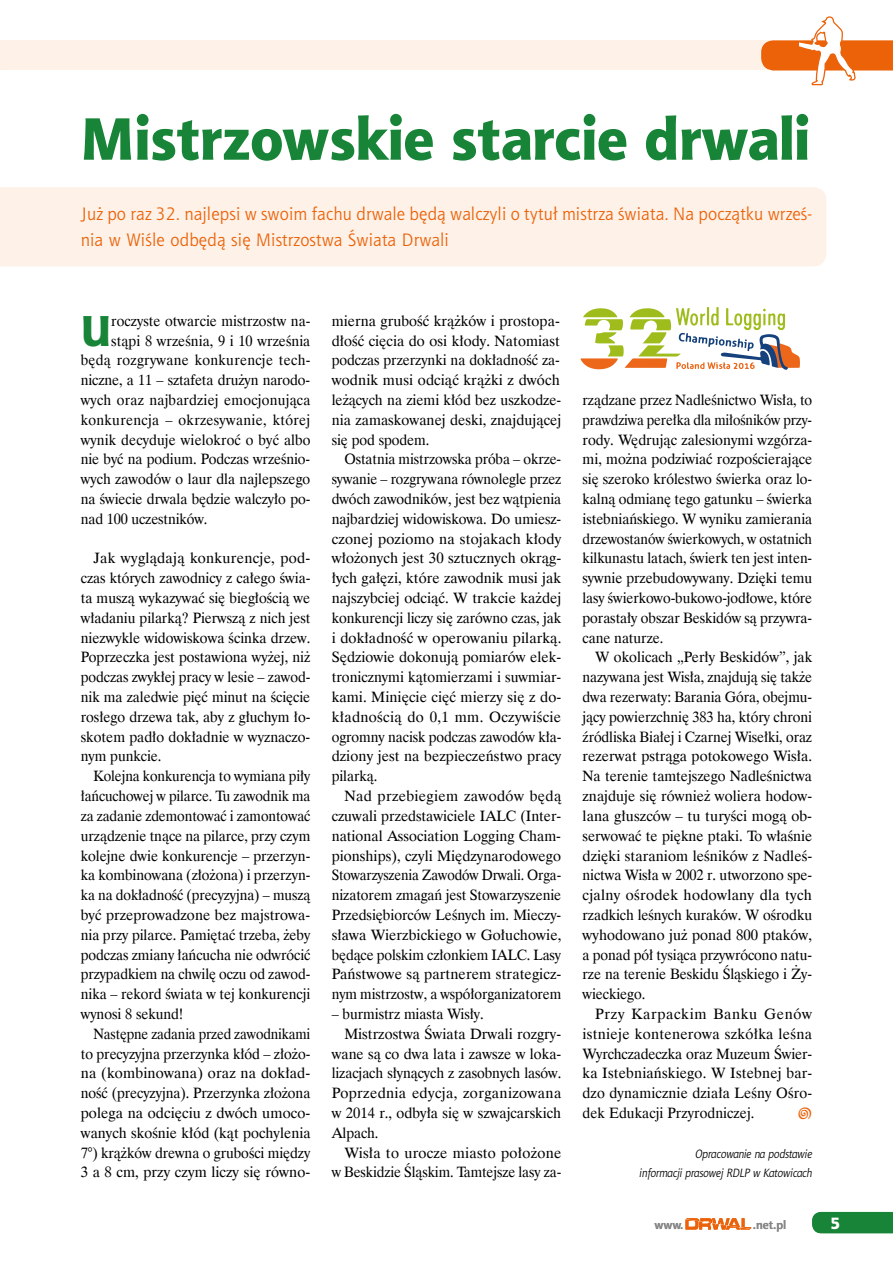
<style>
.page{position:relative;width:893px;height:1263px;background:#fff}
.page>*{position:absolute;margin:0;border:0;box-sizing:border-box;transform-origin:0 0}
.t1{font:60px "Aerton EFN Black";color:#178437;scale:.96 1}
.t2{font:43.5px "Aerton EFN Black";color:#178437;scale:.96 1}
.t3{font:18px/25.5px "Aerton EFN";letter-spacing:.01em;color:#eb6209}
.t4{font:16.5px "Aerton EFN Black";color:#fff}
.t5{font:15px/19.8px "Dutch 801 EU";color:#000;text-align:justify}
.t6{font:15px/19.8px "Dutch 801 EU";color:#000;text-align:justify;scale:.95 1}
.t7{font:15px/19.8px "Dutch 801 EU";color:#000;text-align:justify;scale:.96 1}
.t8{font:15px/19.8px "Dutch 801 EU";color:#000;text-align:justify;scale:.94 1}
.t9{font:15px/19.8px "Dutch 801 EU";color:#000;text-align:justify;scale:.93 1}
.t10{font:15px/19.8px "Dutch 801 EU";color:#000;text-align:justify;scale:.92 1}
.t11{font:15px "Dutch 801 EU";letter-spacing:.02em;color:#000;scale:.95 1}
.t12{font:15px "Dutch 801 EU";letter-spacing:.02em;color:#000}
.t13{font:15px "Bits Pics";color:#eb6209;scale:.95 1}
.t14{font:italic 12px/19.8px "Aerton EFN";letter-spacing:-.015em;color:#000;text-align:right;scale:.94 1}
.t15{font:700 12px "Aerton EFN";color:#878787}
</style>
<div class="page">
<div style="left:0;top:187px;width:826px;height:79px;background:#fef1e7"></div>
<div style="left:812px;top:1212px;width:81px;height:21px;background:#178437"></div>
<svg style="left:685px;top:1218px;width:66px;height:11px"></svg>
<div style="left:0;top:40px;width:893px;height:30px;background:#fef1e7"></div>
<svg style="left:761px;top:16px;width:132px;height:70px"></svg>
<svg style="left:580px;top:307px;width:220px;height:63px"></svg>
<h1 class="t1" style="left:81px;top:102px;width:761px">Mistrzowskie starcie drwali</h1>
<p class="t3" style="left:81px;top:201px;width:733px">Już po raz 32. najlepsi w swoim fachu drwale będą walczyli o tytuł mistrza świata. Na początku wrześ&shy;nia w Wiśle odbędą się Mistrzostwa Świata Drwali</p>
<h2 class="t2" style="left:81px;top:304px;width:33px">U</h2>
<p class="t6" style="left:111px;top:311px;width:211px">roczyste otwarcie mistrzostw na-</p>
<p class="t6" style="left:111px;top:331px;width:211px">stąpi 8 września, 9 i 10 września</p>
<p class="t11" style="left:81px;top:351px;width:243px">będą rozgrywane konkurencje tech-</p>
<p class="t6" style="left:81px;top:370px;width:243px">niczne, a 11 – sztafeta drużyn narodo-</p>
<p class="t6" style="left:81px;top:390px;width:243px">wych oraz najbardziej emocjonująca</p>
<p class="t11" style="left:81px;top:410px;width:243px">konkurencja – okrzesywanie, której</p>
<p class="t6" style="left:81px;top:430px;width:243px">wynik decyduje wielokroć o być albo</p>
<p class="t6" style="left:81px;top:450px;width:243px">nie być na podium. Podczas wrześnio-</p>
<p class="t6" style="left:81px;top:469px;width:243px">wych zawodów o laur dla najlepszego</p>
<p class="t6" style="left:81px;top:489px;width:243px">na świecie drwala będzie walczyło po-</p>
<p class="t6" style="left:81px;top:509px;width:135px">nad 100 uczestników.</p>
<p class="t5" style="left:81px;top:549px;width:231px;text-indent:13px">Jak wyglądają konkurencje, pod&shy;czas których zawodnicy z całego świa&shy;ta muszą wykazywać się biegłością we władaniu pilarką? Pierwszą z nich jest niezwykle widowiskowa ścinka drzew.<br>Poprzeczka jest postawiona wyżej, niż podczas zwykłej pracy w lesie – zawod&shy;nik ma zaledwie pięć minut na ścięcie rosłego drzewa tak, aby z głuchym ło&shy;skotem padło dokładnie w wyznaczo&shy;nym punkcie.</p>
<p class="t9" style="left:81px;top:766px;width:248px;text-indent:13px">Kolejna konkurencja to wymiana piły łańcuchowej w pilarce. Tu zawodnik ma za zadanie zdemontować i zamontować urządzenie tnące na pilarce, przy czym kolejne dwie konkurencje – przerzyn&shy;ka kombinowana (złożona) i przerzyn&shy;ka na dokładność (precyzyjna) – muszą być przeprowadzone bez majstrowa&shy;nia przy pilarce. Pamiętać trzeba, żeby podczas zmiany łańcucha nie odwrócić przypadkiem na chwilę oczu od zawod&shy;nika – rekord świata w tej konkurencji wynosi 8 sekund!</p>
<p class="t10" style="left:81px;top:1024px;width:251px;text-indent:13px">Następne zadania przed zawodnikami to precyzyjna przerzynka kłód – złożo&shy;na (kombinowana) oraz na dokład&shy;ność (precyzyjna). Przerzynka złożona polega na odcięciu z dwóch umoco&shy;wanych skośnie kłód (kąt pochylenia 7°) krążków drewna o grubości między 3 a 8 cm, przy czym liczy się równo-</p>
<p class="t5" style="left:332px;top:311px;width:231px">mierna grubość krążków i prostopa&shy;dłość cięcia do osi kłody. Natomiast podczas przerzynki na dokładność za&shy;wodnik musi odciąć krążki z dwóch leżących na ziemi kłód bez uszkodze&shy;nia zamaskowanej deski, znajdującej się pod spodem.</p>
<p class="t8" style="left:332px;top:450px;width:246px;text-indent:13px">Ostatnia mistrzowska próba – okrze&shy;sywanie – rozgrywana równolegle przez dwóch zawodników, jest bez wątpienia najbardziej widowiskowa. Do umiesz&shy;czonej poziomo na stojakach kłody włożonych jest 30 sztucznych okrąg&shy;łych gałęzi, które zawodnik musi jak najszybciej odciąć. W trakcie każdej konkurencji liczy się zarówno czas, jak i dokładność w operowaniu pilarką.<br>Sędziowie dokonują pomiarów elek&shy;tronicznymi kątomierzami i suwmiar&shy;kami. Minięcie cięć mierzy się z do&shy;kładnością do 0,1 mm. Oczywiście ogromny nacisk podczas zawodów kła&shy;dziony jest na bezpieczeństwo pracy pilarką.</p>
<p class="t5" style="left:332px;top:786px;width:231px;text-indent:13px">Nad przebiegiem zawodów będą czuwali przedstawiciele IALC (Inter&shy;national Association Logging Cham&shy;pionships), czyli Międzynarodowego Stowarzyszenia Zawodów Drwali. Orga&shy;nizatorem zmagań jest Stowarzyszenie Przedsiębiorców Leśnych im. Mieczy&shy;sława Wierzbickiego w Gołuchowie, będące polskim członkiem IALC. Lasy Państwowe są partnerem strategicz&shy;nym mistrzostw, a współorganizatorem</p>
<p class="t6" style="left:332px;top:1004px;width:162px">– burmistrz miasta Wisły.</p>
<p class="t5" style="left:344px;top:1024px;width:218px">Mistrzostwa Świata Drwali rozgry-</p>
<p class="t5" style="left:332px;top:1044px;width:231px">wane są co dwa lata i zawsze w loka-</p>
<p class="t6" style="left:332px;top:1063px;width:243px">lizacjach słynących z zasobnych lasów.</p>
<p class="t12" style="left:332px;top:1084px;width:231px">Poprzednia edycja, zorganizowana</p>
<p class="t5" style="left:332px;top:1103px;width:231px">w 2014 r., odbyła się w szwajcarskich</p>
<p class="t6" style="left:332px;top:1123px;width:51px">Alpach.</p>
<p class="t5" style="left:344px;top:1143px;width:218px">Wisła to urocze miasto położone</p>
<p class="t8" style="left:332px;top:1162px;width:246px">w Beskidzie Śląskim. Tamtejsze lasy za-</p>
<p class="t6" style="left:583px;top:390px;width:243px">rządzane przez Nadleśnictwo Wisła, to prawdziwa perełka dla miłośników przy&shy;rody. Wędrując zalesionymi wzgórza&shy;mi, można podziwiać rozpościerające się szeroko królestwo świerka oraz lo&shy;kalną odmianę tego gatunku – świerka istebniańskiego. W wyniku zamierania drzewostanów świerkowych, w ostatnich kilkunastu latach, świerk ten jest inten&shy;sywnie przebudowywany. Dzięki temu lasy świerkowo-bukowo-jodłowe, które porastały obszar Beskidów są przywra&shy;cane naturze.</p>
<p class="t7" style="left:583px;top:648px;width:241px;text-indent:13px">W okolicach „Perły Beskidów”, jak nazywana jest Wisła, znajdują się także dwa rezerwaty: Barania Góra, obejmu&shy;jący powierzchnię 383 ha, który chroni źródliska Białej i Czarnej Wisełki, oraz rezerwat pstrąga potokowego Wisła.<br>Na terenie tamtejszego Nadleśnictwa znajduje się również woliera hodow&shy;lana głuszców – tu turyści mogą ob&shy;serwować te piękne ptaki. To właśnie dzięki staraniom leśników z Nadleś&shy;nictwa Wisła w 2002 r. utworzono spe&shy;cjalny ośrodek hodowlany dla tych rzadkich leśnych kuraków. W ośrodku wyhodowano już ponad 800 ptaków, a ponad pół tysiąca przywrócono natu&shy;rze na terenie Beskidu Śląskiego i Ży&shy;wieckiego.</p>
<p class="t5" style="left:583px;top:1004px;width:231px;text-indent:13px">Przy Karpackim Banku Genów istnieje kontenerowa szkółka leśna Wyrchczadeczka oraz Muzeum Świer&shy;ka Istebniańskiego. W Istebnej bar&shy;dzo dynamicznie działa Leśny Ośro&shy;dek Edukacji Przyrodniczej.</p>
<p class="t13" style="left:798px;top:1106px;width:16px">C</p>
<p class="t14" style="left:639px;top:1143px;width:185px">Opracowanie na podstawie<br>informacji prasowej RDLP w Katowicach</p>
<p class="t15" style="left:654px;top:1218px;width:31px">www.</p>
<p class="t15" style="left:753px;top:1218px;width:35px">.net.pl</p>
<p class="t4" style="left:830px;top:1213px;width:12px">5</p>
</div>
